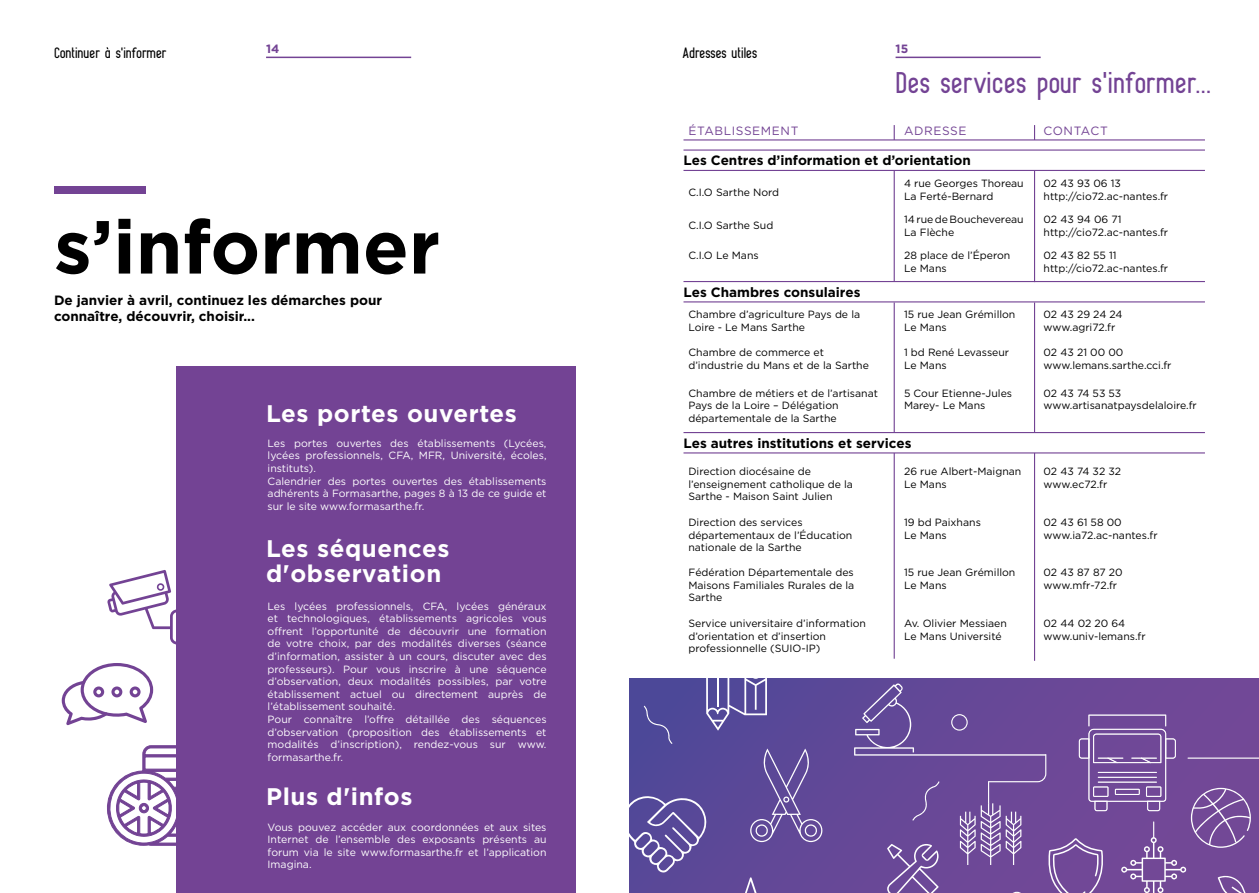
<style>
.page{position:relative;width:1259px;height:893px;background:#fff}
.page>*{position:absolute;margin:0;border:0;box-sizing:border-box;transform-origin:0 0}
.t1{font:700 75px "Gotham";color:#000}
.t2{font:500 30px "Alpha";letter-spacing:.01em;color:#734394}
.t3{font:700 24px/25.5px "Gotham";letter-spacing:.025em;color:#fff}
.t4{font:500 15px "Alpha";color:#000}
.t5{font:700 13.5px/16.2px "Gotham";color:#000}
.t6{font:12px "Gotham";letter-spacing:.05em;color:#734394}
.t7{font:700 12px "Gotham";color:#734394}
.t8{font:10.5px/12.6px "Gotham";color:#000}
.t9{font:10.5px/12.6px "Gotham";color:#fff}
</style>
<div class="page">
<hr style="left:266px;top:57px;width:145px;height:1px;background:#734394">
<hr style="left:895px;top:57px;width:145px;height:1px;background:#734394">
<div style="left:176px;top:367px;width:399px;height:526px;background:#734394"></div>
<svg style="left:62px;top:663px;width:91px;height:62px"></svg>
<svg style="left:107px;top:570px;width:69px;height:75px"></svg>
<svg style="left:107px;top:745px;width:69px;height:101px"></svg>
<div style="left:54px;top:186px;width:91px;height:8px;background:#734394"></div>
<div style="left:629px;top:678px;width:630px;height:215px;background:#624897"></div>
<hr style="left:1034px;top:171px;width:1px;height:111px;background:#734394">
<hr style="left:1034px;top:302px;width:1px;height:130px;background:#734394">
<hr style="left:1034px;top:453px;width:1px;height:208px;background:#734394">
<svg style="left:629px;top:678px;width:194px;height:215px"></svg>
<svg style="left:854px;top:683px;width:405px;height:210px"></svg>
<hr style="left:893px;top:171px;width:2px;height:110px;background:#734394">
<hr style="left:893px;top:302px;width:2px;height:131px;background:#734394">
<hr style="left:893px;top:453px;width:2px;height:206px;background:#734394">
<hr style="left:683px;top:149px;width:522px;height:2px;background:#734394">
<hr style="left:683px;top:281px;width:522px;height:1px;background:#734394">
<hr style="left:683px;top:432px;width:522px;height:1px;background:#734394">
<hr style="left:683px;top:170px;width:522px;height:1px;background:#734394">
<hr style="left:683px;top:301px;width:522px;height:1px;background:#734394">
<hr style="left:683px;top:452px;width:522px;height:1px;background:#734394">
<hr style="left:683px;top:139px;width:522px;height:2px;background:#734394">
<svg style="left:1034px;top:125px;width:1px;height:14px"></svg>
<svg style="left:893px;top:125px;width:2px;height:15px"></svg>
<h3 class="t4" style="left:54px;top:43px;width:114px">Continuer à s'informer</h3>
<p class="t7" style="left:266px;top:42px;width:15px">14</p>
<p class="t7" style="left:895px;top:42px;width:14px">15</p>
<h3 class="t4" style="left:683px;top:43px;width:76px">Adresses utiles</h3>
<h2 class="t2" style="left:895px;top:64px;width:317px">Des services pour s'informer...</h2>
<p class="t6" style="left:688px;top:124px;width:111px">ÉTABLISSEMENT</p>
<p class="t6" style="left:904px;top:124px;width:64px">ADRESSE</p>
<p class="t6" style="left:1043px;top:124px;width:66px">CONTACT</p>
<p class="t5" style="left:683px;top:152px;width:289px">Les Centres d’information et d’orientation</p>
<h1 class="t1" style="left:54px;top:204px;width:388px">s’informer</h1>
<p class="t5" style="left:54px;top:291px;width:330px">De janvier à avril, continuez les démarches pour connaître, découvrir, choisir...</p>
<h3 class="t3" style="left:266px;top:400px;width:252px">Les portes ouvertes</h3>
<p class="t9" style="left:268px;top:436px;width:280px">Les portes ouvertes des établissements (Lycées, lycées professionnels, CFA, MFR, Université, écoles, instituts).<br>Calendrier des portes ouvertes des établissements adhérents à Formasarthe, pages 8 à 13 de ce guide et sur le site www.formasarthe.fr.</p>
<h3 class="t3" style="left:266px;top:535px;width:185px">Les séquences d'observation</h3>
<p class="t9" style="left:268px;top:599px;width:280px">Les lycées professionnels, CFA, lycées généraux et technologiques, établissements agricoles vous offrent l’opportunité de découvrir une formation de votre choix, par des modalités diverses (séance d’information, assister à un cours, discuter avec des professeurs). Pour vous inscrire à une séquence d’observation, deux modalités possibles, par votre établissement actuel ou directement auprès de l’établissement souhaité.<br>Pour connaître l’offre détaillée des séquences d’observation (proposition des établissements et modalités d’inscription), rendez-vous sur www. formasarthe.fr.</p>
<h3 class="t3" style="left:266px;top:783px;width:148px">Plus d'infos</h3>
<p class="t9" style="left:268px;top:820px;width:280px;text-align:justify">Vous pouvez accéder aux coordonnées et aux sites Internet de l’ensemble des exposants présents au forum via le site www.formasarthe.fr et l’application Imagina.</p>
<p class="t8" style="left:688px;top:186px;width:92px">C.I.O Sarthe Nord</p>
<p class="t8" style="left:688px;top:219px;width:86px">C.I.O Sarthe Sud</p>
<p class="t8" style="left:688px;top:249px;width:72px">C.I.O Le Mans</p>
<p class="t5" style="left:683px;top:284px;width:178px">Les Chambres consulaires</p>
<p class="t8" style="left:688px;top:308px;width:173px">Chambre d’agriculture Pays de la<br>Loire - Le Mans Sarthe</p>
<p class="t8" style="left:688px;top:346px;width:182px">Chambre de commerce et d’industrie du Mans et de la Sarthe</p>
<p class="t8" style="left:688px;top:387px;width:191px">Chambre de métiers et de l’artisanat<br>Pays de la Loire – Délégation départementale de la Sarthe</p>
<p class="t8" style="left:904px;top:177px;width:121px">4 rue Georges Thoreau<br>La Ferté-Bernard</p>
<p class="t8" style="left:904px;top:213px;width:121px">14 rue de Bouchevereau<br>La Flèche</p>
<p class="t8" style="left:904px;top:249px;width:108px">28 place de l’Éperon<br>Le Mans</p>
<p class="t8" style="left:904px;top:308px;width:113px">15 rue Jean Grémillon<br>Le Mans</p>
<p class="t8" style="left:904px;top:346px;width:107px">1 bd René Levasseur<br>Le Mans</p>
<p class="t8" style="left:904px;top:387px;width:110px">5 Cour Etienne-Jules<br>Marey- Le Mans</p>
<p class="t5" style="left:683px;top:435px;width:229px">Les autres institutions et services</p>
<p class="t8" style="left:688px;top:465px;width:166px">Direction diocésaine de l’enseignement catholique de la<br>Sarthe - Maison Saint Julien</p>
<p class="t8" style="left:904px;top:465px;width:119px">26 rue Albert-Maignan<br>Le Mans</p>
<p class="t8" style="left:1043px;top:177px;width:126px">02 43 93 06 13 http://cio72.ac-nantes.fr</p>
<p class="t8" style="left:1043px;top:213px;width:126px">02 43 94 06 71 http://cio72.ac-nantes.fr</p>
<p class="t8" style="left:1043px;top:249px;width:126px">02 43 82 55 11 http://cio72.ac-nantes.fr</p>
<p class="t8" style="left:1043px;top:308px;width:80px">02 43 29 24 24 www.agri72.fr</p>
<p class="t8" style="left:1043px;top:346px;width:129px">02 43 21 00 00 www.lemans.sarthe.cci.fr</p>
<p class="t8" style="left:1043px;top:387px;width:155px">02 43 74 53 53 www.artisanatpaysdelaloire.fr</p>
<p class="t8" style="left:1043px;top:465px;width:79px">02 43 74 32 32 www.ec72.fr</p>
<p class="t8" style="left:688px;top:516px;width:165px">Direction des services départementaux de l’Éducation nationale de la Sarthe</p>
<p class="t8" style="left:1043px;top:516px;width:115px">02 43 61 58 00 www.ia72.ac-nantes.fr</p>
<p class="t8" style="left:904px;top:516px;width:78px">19 bd Paixhans<br>Le Mans</p>
<p class="t8" style="left:688px;top:566px;width:167px;text-align:justify">Fédération Départementale des Maisons Familiales Rurales de la Sarthe</p>
<p class="t8" style="left:688px;top:617px;width:179px">Service universitaire d’information d’orientation et d’insertion professionnelle (SUIO-IP)</p>
<p class="t8" style="left:904px;top:566px;width:113px">15 rue Jean Grémillon<br>Le Mans</p>
<p class="t8" style="left:904px;top:617px;width:104px">Av. Olivier Messiaen<br>Le Mans Université</p>
<p class="t8" style="left:1043px;top:566px;width:81px">02 43 87 87 20 www.mfr-72.fr</p>
<p class="t8" style="left:1043px;top:617px;width:103px">02 44 02 20 64 www.univ-lemans.fr</p>
</div>
